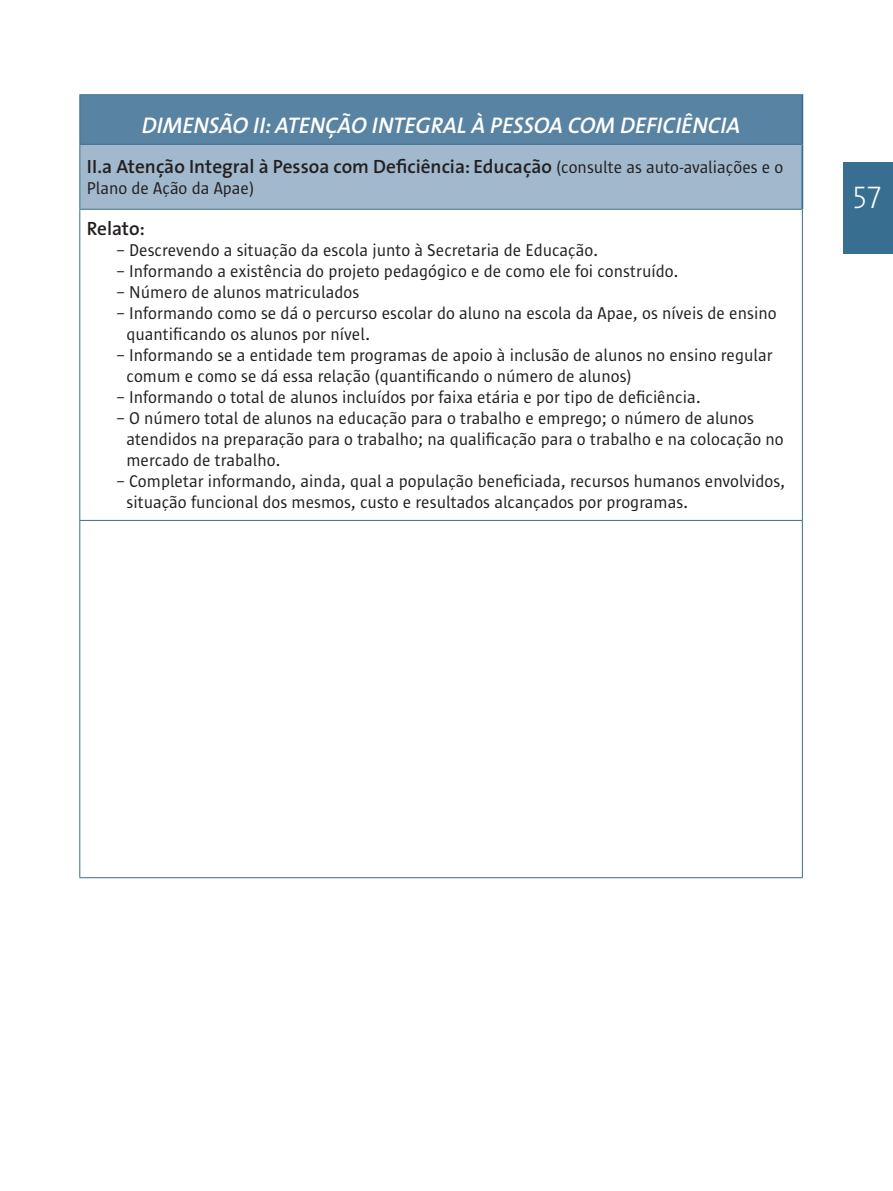
<style>
.page{position:relative;width:893px;height:1191px;background:#fff}
.page>*{position:absolute;margin:0;border:0;box-sizing:border-box;transform-origin:0 0}
.t1{font:31.5px "The Sans Extra Light Caps";color:#fff}
.t2{font:italic 22.75px "The Sans Semi Bold Caps";color:#fff}
.t3{font:600 19.25px "The Sans";color:#231f20}
.t4{font:17.5px/21px "Sun Sans";color:#231f20}
.s1{font-family:"Sun Sans";font-weight:400;font-size:17.5px}
</style>
<div class="page">
<div style="left:843px;top:163px;width:50px;height:91px;background:#386e8f"></div>
<div style="left:80px;top:95px;width:722px;height:49px;background:#5983a2"></div>
<div style="left:80px;top:144px;width:722px;height:65px;background:#a1b8cd"></div>
<hr style="left:79px;top:94px;width:724px;height:1px;background:#386e8f">
<hr style="left:79px;top:95px;width:1px;height:49px;background:#386e8f">
<hr style="left:79px;top:144px;width:722px;height:1px;background:#386e8f">
<hr style="left:79px;top:145px;width:1px;height:64px;background:#386e8f">
<hr style="left:79px;top:210px;width:1px;height:310px;background:#386e8f">
<hr style="left:802px;top:210px;width:1px;height:310px;background:#386e8f">
<hr style="left:79px;top:520px;width:724px;height:1px;background:#386e8f">
<hr style="left:79px;top:521px;width:1px;height:356px;background:#386e8f">
<hr style="left:802px;top:521px;width:1px;height:356px;background:#386e8f">
<hr style="left:79px;top:877px;width:724px;height:1px;background:#386e8f">
<hr style="left:801px;top:95px;width:2px;height:49px;background:#386e8f">
<hr style="left:801px;top:144px;width:2px;height:65px;background:#386e8f">
<hr style="left:79px;top:209px;width:724px;height:1px;background:#386e8f">
<h2 class="t2" style="left:142px;top:106px;width:600px">DIMENSÃO II: ATENÇÃO INTEGRAL À PESSOA COM DEFICIÊNCIA</h2>
<p class="t3" style="left:87px;top:151px;width:698px">II.a Atenção Integral à Pessoa com Deficiência: Educação <span class="s1">(consulte as auto-avaliações e o</span></p>
<p class="t4" style="left:87px;top:178px;width:169px">Plano de Ação da Apae)</p>
<p class="t3" style="left:87px;top:213px;width:59px">Relato:</p>
<p class="t4" style="left:117px;top:240px;width:483px">– Descrevendo a situação da escola junto à Secretaria de Educação.</p>
<p class="t4" style="left:117px;top:261px;width:563px">– Informando a existência do projeto pedagógico e de como ele foi construído.</p>
<p class="t4" style="left:117px;top:282px;width:244px">– Número de alunos matriculados</p>
<p class="t4" style="left:126px;top:303px;width:652px;text-indent:-10px">– Informando como se dá o percurso escolar do aluno na escola da Apae, os níveis de ensino quantificando os alunos por nível.</p>
<p class="t4" style="left:126px;top:345px;width:648px;text-indent:-10px">– Informando se a entidade tem programas de apoio à inclusão de alunos no ensino regular comum e como se dá essa relação (quantificando o número de alunos)</p>
<p class="t4" style="left:117px;top:387px;width:585px">– Informando o total de alunos incluídos por faixa etária e por tipo de deficiência.</p>
<p class="t4" style="left:126px;top:408px;width:659px;text-indent:-10px">– O número total de alunos na educação para o trabalho e emprego; o número de alunos atendidos na preparação para o trabalho; na qualificação para o trabalho e na colocação no mercado de trabalho.</p>
<p class="t4" style="left:126px;top:471px;width:660px;text-indent:-10px">– Completar informando, ainda, qual a população beneficiada, recursos humanos envolvidos, situação funcional dos mesmos, custo e resultados alcançados por programas.</p>
<h1 class="t1" style="left:852px;top:171px;width:30px">57</h1>
</div>
